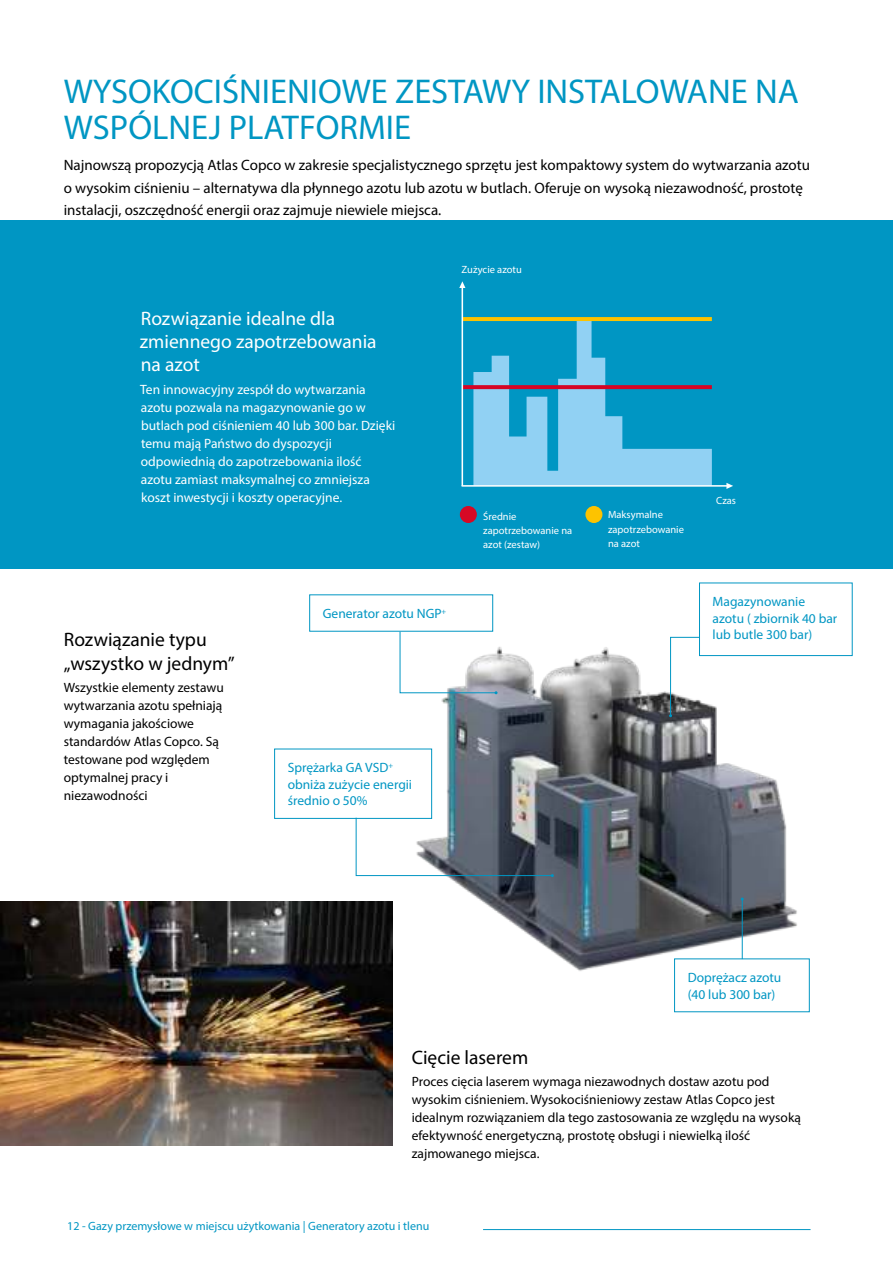
<style>
.page{position:relative;width:893px;height:1263px;background:#fff}
.page>*{position:absolute;margin:0;border:0;box-sizing:border-box;transform-origin:0 0}
.t1{font:34.5px/36px "Myriad Pro";color:#0096c3}
.t2{font:19.5px/23.4px "Myriad Pro";color:#fff}
.t3{font:19.5px/23.4px "Myriad Pro";color:#000}
.t4{font:15px/22.5px "Myriad Pro";color:#000}
.t5{font:13.5px/18px "Myriad Pro";color:#000}
.t6{font:13.5px/18px "Myriad Pro";color:#fff}
.t7{font:13.5px/16.5px "Myriad Pro";color:#0096c3}
.t8{font:12px "Myriad Pro";color:#0096c3}
.t9{font:10.5px/14.2px "Myriad Pro";color:#fff}
</style>
<div class="page">
<div style="left:0;top:220px;width:893px;height:348px;background:#0096c3"></div>
<hr style="left:483px;top:1229px;width:327px;height:1px;background:#0096c3">
<svg style="left:459px;top:281px;width:6px;height:7px"></svg>
<svg style="left:726px;top:483px;width:7px;height:6px"></svg>
<svg style="left:473px;top:321px;width:239px;height:164px"></svg>
<svg style="left:463px;top:317px;width:249px;height:4px"></svg>
<svg style="left:463px;top:385px;width:249px;height:4px"></svg>
<hr style="left:462px;top:286px;width:1px;height:200px;background:#fff">
<hr style="left:462px;top:485px;width:265px;height:2px;background:#fff">
<div style="left:460px;top:506px;width:17px;height:17px;background:#d60925;border-radius:50%"></div>
<div style="left:585px;top:506px;width:17px;height:17px;background:#fdc300;border-radius:50%"></div>
<img style="left:372px;top:616px;width:459px;height:377px">
<svg style="left:669px;top:637px;width:31px;height:80px"></svg>
<svg style="left:355px;top:817px;width:199px;height:60px"></svg>
<hr style="left:742px;top:899px;width:1px;height:60px;background:#0096c3">
<svg style="left:399px;top:631px;width:99px;height:63px"></svg>
<div style="left:274px;top:749px;width:158px;height:70px;border:1px solid #0096c3"></div>
<div style="left:699px;top:583px;width:154px;height:73px;border:1px solid #0096c3"></div>
<img style="left:0;top:901px;width:392px;height:244px">
<h1 class="t1" style="left:64px;top:75px;width:736px">WYSOKOCIŚNIENIOWE ZESTAWY INSTALOWANE NA<br>WSPÓLNEJ PLATFORMIE</h1>
<p class="t4" style="left:64px;top:154px;width:748px">Najnowszą propozycją Atlas Copco w zakresie specjalistycznego sprzętu jest kompaktowy system do wytwarzania azotu o wysokim ciśnieniu – alternatywa dla płynnego azotu lub azotu w butlach. Oferuje on wysoką niezawodność, prostotę instalacji, oszczędność energii oraz zajmuje niewiele miejsca.</p>
<h2 class="t2" style="left:140px;top:307px;width:238px">Rozwiązanie idealne dla zmiennego zapotrzebowania na azot</h2>
<p class="t6" style="left:140px;top:381px;width:257px">Ten innowacyjny zespół do wytwarzania azotu pozwala na magazynowanie go w butlach pod ciśnieniem 40 lub 300 bar. Dzięki temu mają Państwo do dyspozycji odpowiednią do zapotrzebowania ilość azotu zamiast maksymalnej co zmniejsza koszt inwestycji i koszty operacyjne.</p>
<p class="t9" style="left:462px;top:263px;width:62px">Zużycie azotu</p>
<p class="t9" style="left:483px;top:510px;width:91px">Średnie zapotrzebowanie na azot (zestaw)</p>
<p class="t9" style="left:608px;top:508px;width:77px">Maksymalne zapotrzebowanie na azot</p>
<h2 class="t3" style="left:64px;top:629px;width:172px">Rozwiązanie typu „wszystko w jednym”</h2>
<p class="t5" style="left:64px;top:679px;width:161px">Wszystkie elementy zestawu wytwarzania azotu spełniają wymagania jakościowe standardów Atlas Copco. Są testowane pod względem optymalnej pracy i niezawodności</p>
<p class="t7" style="left:323px;top:606px;width:125px">Generator azotu NGP<sup>+</sup></p>
<p class="t7" style="left:288px;top:760px;width:126px">Sprężarka GA VSD<sup>+ </sup>obniża zużycie energii średnio o 50%</p>
<p class="t9" style="left:716px;top:494px;width:21px">Czas</p>
<p class="t7" style="left:713px;top:594px;width:126px">Magazynowanie azotu ( zbiornik 40 bar lub butle 300 bar)</p>
<p class="t7" style="left:688px;top:970px;width:95px">Doprężacz azotu (40 lub 300 bar)</p>
<h2 class="t3" style="left:412px;top:1046px;width:118px">Cięcie laserem</h2>
<p class="t5" style="left:412px;top:1073px;width:391px">Proces cięcia laserem wymaga niezawodnych dostaw azotu pod wysokim ciśnieniem. Wysokociśnieniowy zestaw Atlas Copco jest idealnym rozwiązaniem dla tego zastosowania ze względu na wysoką efektywność energetyczną, prostotę obsługi i niewielką ilość zajmowanego miejsca.</p>
<p class="t8" style="left:67px;top:1220px;width:364px">12 - Gazy przemysłowe w miejscu użytkowania | Generatory azotu i tlenu</p>
</div>
